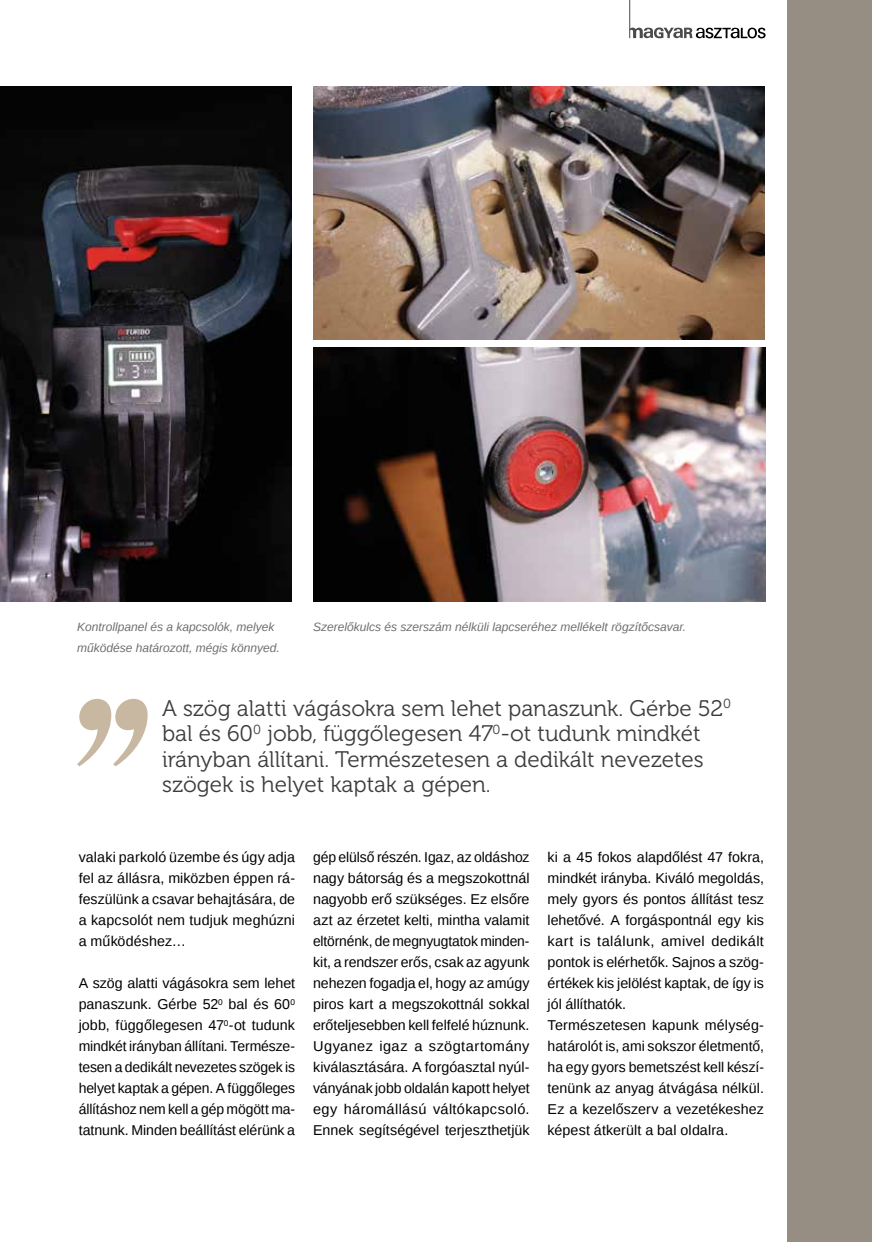
<style>
.page{position:relative;width:872px;height:1242px;background:#fff}
.page>*{position:absolute;margin:0;border:0;box-sizing:border-box;transform-origin:0 0}
.t1{font:22.5px/25.5px "Museo 300";color:#3c3c3b}
.t2{font:14.25px/21px "Liberation Sans";letter-spacing:.005em;color:#000;text-align:justify}
.t3{font:italic 12px/21px "Liberation Sans";color:#706f6f}
</style>
<div class="page">
<div style="left:787px;top:0;width:85px;height:1242px;background:#968e82"></div>
<svg style="left:630px;top:27px;width:135px;height:11px"></svg>
<hr style="left:629px;top:0;width:1px;height:38px;background:#4a4a49">
<img style="left:313px;top:348px;width:452px;height:254px">
<img style="left:313px;top:86px;width:451px;height:253px">
<img style="left:0;top:86px;width:292px;height:515px">
<svg style="left:77px;top:699px;width:71px;height:67px"></svg>
<p class="t3" style="left:77px;top:616px;width:204px">Kontrollpanel és a kapcsolók, melyek működése határozott, mégis könnyed.</p>
<p class="t3" style="left:313px;top:616px;width:375px">Szerelőkulcs és szerszám nélküli lapcseréhez mellékelt rögzítőcsavar.</p>
<h1 class="t1" style="left:162px;top:695px;width:570px">A szög alatti vágásokra sem lehet panaszunk. Gérbe 52<sup>0 </sup>bal és 60<sup>0</sup> jobb, függőlegesen 47<sup>0</sup>-ot tudunk mindkét irányban állítani. Természetesen a dedikált nevezetes szögek is helyet kaptak a gépen.</h1>
<p class="t2" style="left:79px;top:847px;width:218px">valaki parkoló üzembe és úgy adja fel az állásra, miközben éppen rá&shy;feszülünk a csavar behajtására, de a kapcsolót nem tudjuk meghúzni a működéshez…</p>
<p class="t2" style="left:79px;top:973px;width:218px">A szög alatti vágásokra sem lehet panaszunk. Gérbe 52<sup>0</sup> bal és 60<sup>0 </sup>jobb, függőlegesen 47<sup>0</sup>-ot tudunk mindkét irányban állítani. Természe&shy;tesen a dedikált nevezetes szögek is helyet kaptak a gépen. A függőleges állításhoz nem kell a gép mögött ma&shy;tatnunk. Minden beállítást elérünk a</p>
<p class="t2" style="left:313px;top:847px;width:218px">gép elülső részén. Igaz, az oldáshoz nagy bátorság és a megszokottnál nagyobb erő szükséges. Ez elsőre azt az érzetet kelti, mintha valamit eltörnénk, de megnyugtatok minden&shy;kit, a rendszer erős, csak az agyunk nehezen fogadja el, hogy az amúgy piros kart a megszokottnál sokkal erőteljesebben kell felfelé húznunk.<br>Ugyanez igaz a szögtartomány kiválasztására. A forgóasztal nyúl&shy;ványának jobb oldalán kapott helyet egy háromállású váltókapcsoló.<br>Ennek segítségével terjeszthetjük</p>
<p class="t2" style="left:547px;top:847px;width:218px;text-align:left">ki a 45 fokos alapdőlést 47 fokra, mindkét irányba. Kiváló megoldás, mely gyors és pontos állítást tesz lehetővé. A forgáspontnál egy kis kart is találunk, amivel dedikált pontok is elérhetők. Sajnos a szög&shy;értékek kis jelölést kaptak, de így is jól állíthatók.<br>Természetesen kapunk mélység&shy;határolót is, ami sokszor életmentő, ha egy gyors bemetszést kell készí&shy;tenünk az anyag átvágása nélkül.<br>Ez a kezelőszerv a vezetékeshez képest átkerült a bal oldalra.</p>
</div>
